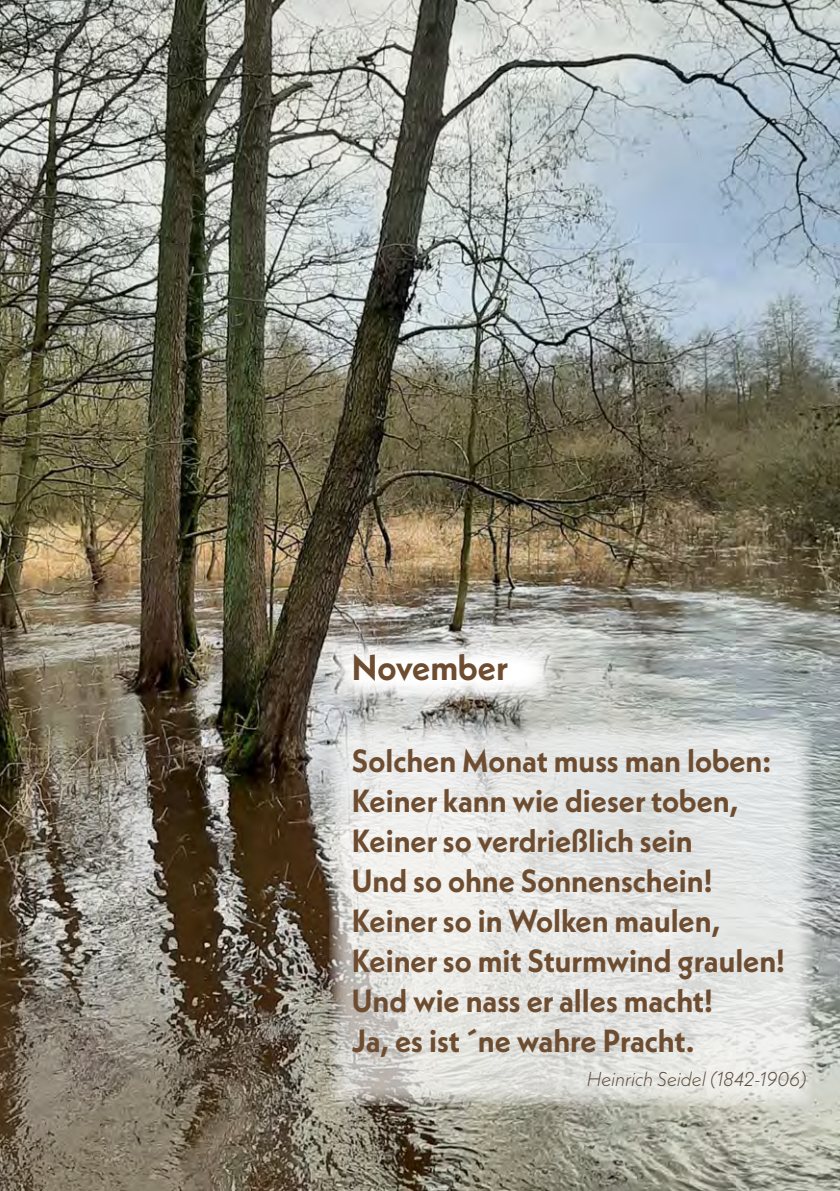
<style>
.page{position:relative;width:840px;height:1191px;background:#fff}
.page>*{position:absolute;margin:0;border:0;box-sizing:border-box;transform-origin:0 0}
.Absatzformat_3{font:700 36px "Neue Kabel";color:#6d4c30;scale:.95 1}
.Absatzformat_3-2{font:700 32px "Neue Kabel";color:#6d4c30;scale:.95 1}
.Absatzformat_3-3{font:italic 300 20px "Neue Kabel";color:#5b493a;scale:.95 1}
</style>
<div class="page">
<img style="left:0;top:0;width:839px;height:1191px">
<svg style="left:329px;top:722px;width:483px;height:384px;background:#dededc"></svg>
<svg style="left:329px;top:643px;width:225px;height:57px"></svg>
<p class="Absatzformat_3" style="left:351px;top:644px;width:166px">November</p>
<p class="Absatzformat_3-2" style="left:351px;top:741px;width:443px">Solchen Monat muss man loben:</p>
<p class="Absatzformat_3-2" style="left:351px;top:781px;width:408px">Keiner kann wie dieser toben,</p>
<p class="Absatzformat_3-2" style="left:351px;top:821px;width:360px">Keiner so verdrießlich sein</p>
<p class="Absatzformat_3-2" style="left:351px;top:861px;width:381px">Und so ohne Sonnenschein!</p>
<p class="Absatzformat_3-2" style="left:351px;top:901px;width:389px">Keiner so in Wolken maulen,</p>
<p class="Absatzformat_3-2" style="left:351px;top:941px;width:457px">Keiner so mit Sturmwind graulen!</p>
<p class="Absatzformat_3-2" style="left:351px;top:981px;width:381px">Und wie nass er alles macht!</p>
<p class="Absatzformat_3-2" style="left:351px;top:1021px;width:362px">Ja, es ist ´ne wahre Pracht.</p>
<p class="Absatzformat_3-3" style="left:586px;top:1067px;width:233px">Heinrich Seidel (1842-1906)</p>
</div>
